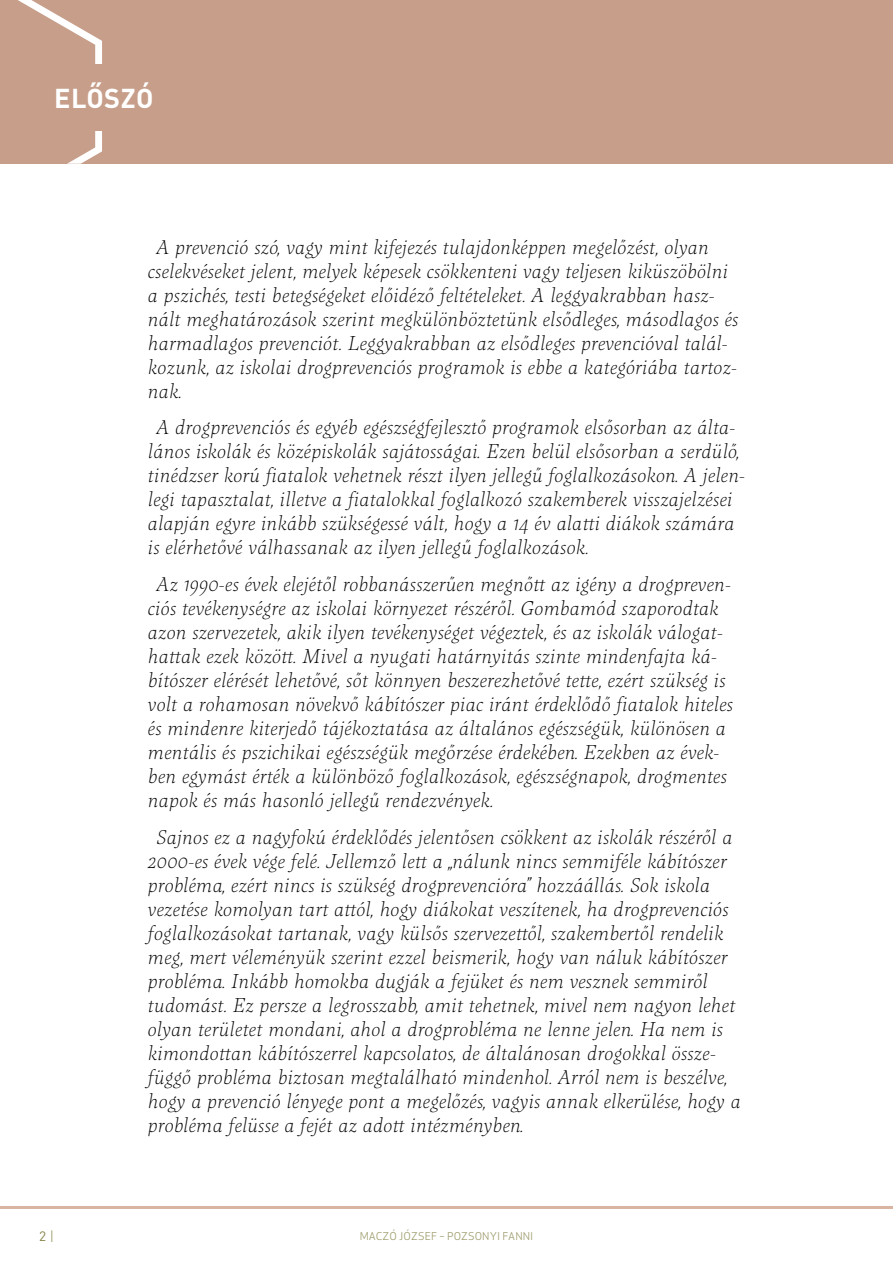
<style>
.page{position:relative;width:893px;height:1263px;background:#fff}
.page>*{position:absolute;margin:0;border:0;box-sizing:border-box;transform-origin:0 0}
.t1{font:700 27px "DIN Pro";letter-spacing:.02em;color:#fff}
.t2{font:italic 100 21px/24px "Maecenas";letter-spacing:.015em;color:#000}
.t3{font:13.5px "DIN Pro";color:#858347}
.t4{font:10.5px "Apex Sans";letter-spacing:.01em;color:#858347}
.s1{font-weight:300}
</style>
<div class="page">
<div style="left:0;top:0;width:893px;height:164px;background:#c69e89"></div>
<hr style="left:0;top:1206px;width:893px;height:3px;background:#d8b4a1">
<svg style="left:18px;top:0;width:84px;height:164px"></svg>
<div style="left:54px;top:65px;width:785px;height:66px;background:#c69e89"></div>
<p class="t1" style="left:54px;top:80px;width:101px">ELŐSZÓ</p>
<p class="t2" style="left:148px;top:234px;width:592px;text-indent:9px">A prevenció szó, vagy mint kifejezés tulajdonképpen megelőzést, olyan cselekvéseket jelent, melyek képesek csökkenteni vagy teljesen kiküszöbölni a pszichés, testi betegségeket előidéző feltételeket. A leggyakrabban hasz&shy;nált meghatározások szerint megkülönböztetünk elsődleges, másodlagos és harmadlagos prevenciót. Leggyakrabban az elsődleges prevencióval talál&shy;kozunk, az iskolai drogprevenciós programok is ebbe a kategóriába tartoz&shy;nak.</p>
<p class="t2" style="left:148px;top:415px;width:599px;text-indent:9px">A drogprevenciós és egyéb egészségfejlesztő programok elsősorban az álta&shy;lános iskolák és középiskolák sajátosságai. Ezen belül elsősorban a serdülő, tinédzser korú fiatalok vehetnek részt ilyen jellegű foglalkozásokon. A jelen&shy;legi tapasztalat, illetve a fiatalokkal foglalkozó szakemberek visszajelzései alapján egyre inkább szükségessé vált, hogy a 14 év alatti diákok számára is elérhetővé válhassanak az ilyen jellegű foglalkozások.</p>
<p class="t2" style="left:148px;top:572px;width:586px;text-indent:9px">Az 1990-es évek elejétől robbanásszerűen megnőtt az igény a drogpreven&shy;ciós tevékenységre az iskolai környezet részéről. Gombamód szaporodtak azon szervezetek, akik ilyen tevékenységet végeztek, és az iskolák válogat&shy;hattak ezek között. Mivel a nyugati határnyitás szinte mindenfajta ká&shy;bítószer elérését lehetővé, sőt könnyen beszerezhetővé tette, ezért szükség is volt a rohamosan növekvő kábítószer piac iránt érdeklődő fiatalok hiteles és mindenre kiterjedő tájékoztatása az általános egészségük, különösen a mentális és pszichikai egészségük megőrzése érdekében. Ezekben az évek&shy;ben egymást érték a különböző foglalkozások, egészségnapok, drogmentes napok és más hasonló jellegű rendezvények.</p>
<p class="t2" style="left:148px;top:824px;width:594px;text-indent:9px">Sajnos ez a nagyfokú érdeklődés jelentősen csökkent az iskolák részéről a 2000-es évek vége felé. Jellemző lett a „nálunk nincs semmiféle kábítószer probléma, ezért nincs is szükség drogprevencióra” hozzáállás. Sok iskola vezetése komolyan tart attól, hogy diákokat veszítenek, ha drogprevenciós foglalkozásokat tartanak, vagy külsős szervezettől, szakembertől rendelik meg, mert véleményük szerint ezzel beismerik, hogy van náluk kábítószer probléma. Inkább homokba dugják a fejüket és nem vesznek semmiről tudomást. Ez persze a legrosszabb, amit tehetnek, mivel nem nagyon lehet olyan területet mondani, ahol a drogprobléma ne lenne jelen. Ha nem is kimondottan kábítószerrel kapcsolatos, de általánosan drogokkal össze&shy;függő probléma biztosan megtalálható mindenhol. Arról nem is beszélve, hogy a prevenció lényege pont a megelőzés, vagyis annak elkerülése, hogy a probléma felüsse a fejét az adott intézményben.</p>
<p class="t3" style="left:39px;top:1227px;width:16px">2 <span class="s1">|</span></p>
<p class="t4" style="left:360px;top:1227px;width:175px">MACZÓ JÓZSEF – POZSONYI FANNI</p>
</div>
